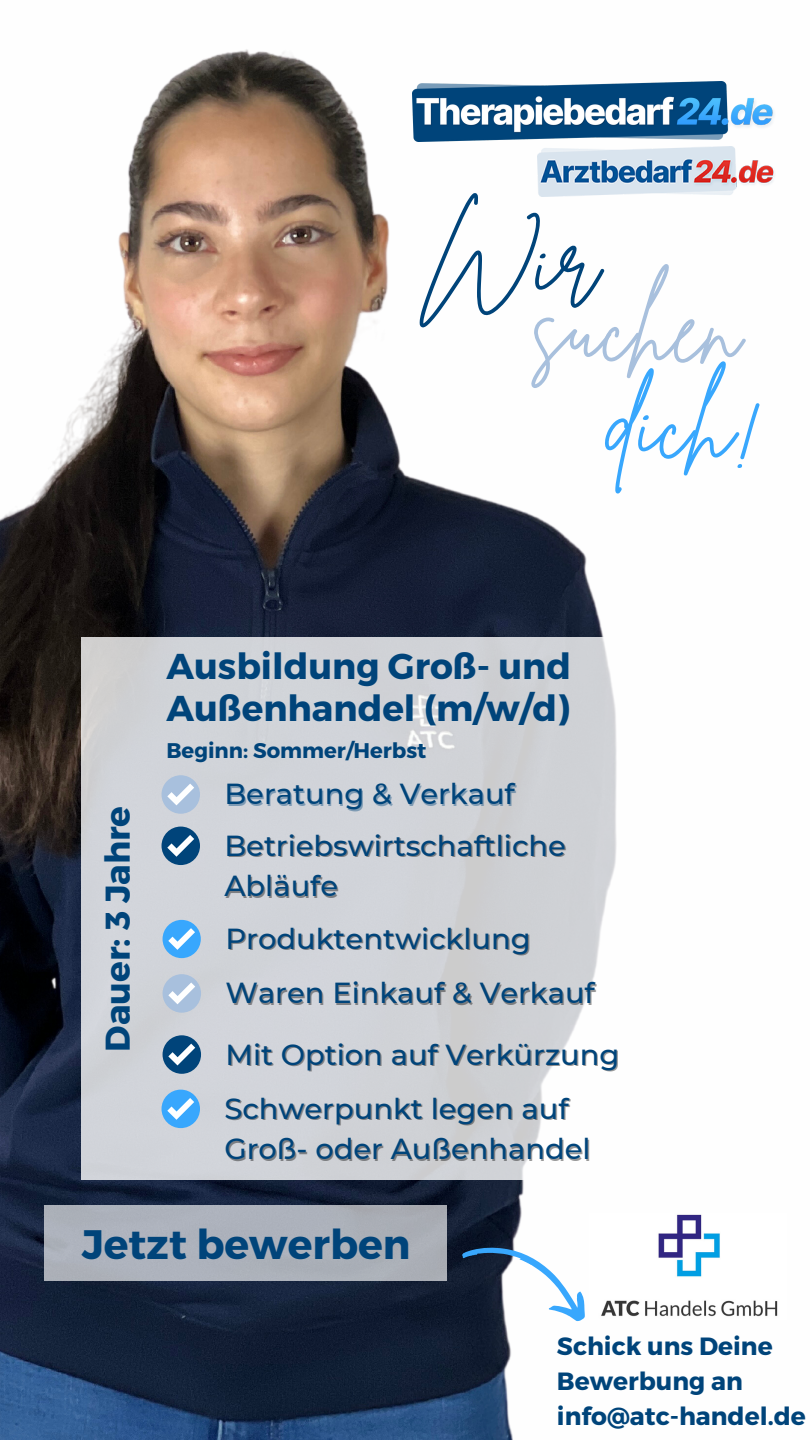
<style>
.page{position:relative;width:810px;height:1440px;background:#fff}
.page>*{position:absolute;margin:0;border:0;box-sizing:border-box;transform-origin:0 0}
.t1{font:97.5px "Brittany Signature";color:#a8c0dd}
.t2{font:97.5px "Brittany Signature";color:#38a7fd}
.t3{font:700 41.1px "Montserrat";color:#00447a}
.t4{font:700 35.9px/41.2px "Montserrat";color:#00447a}
.t5{font:700 34.3px "Montserrat";color:#00447a}
.t6{font:500 28.9px/40.5px "Montserrat";color:#00447a}
.t7{font:700 24.9px/34.9px "Montserrat";color:#00447a}
.t8{font:700 21.2px "Montserrat";color:#00447a}
</style>
<div class="page">
<img style="left:0;top:49px;width:604px;height:1391px">
<svg style="left:81px;top:637px;width:536px;height:542px;background:#d2d4d9"></svg>
<div style="left:163px;top:920px;width:38px;height:38px;background:#38a7fd;border-radius:50%"></div>
<svg style="left:168px;top:928px;width:27px;height:22px"></svg>
<div style="left:162px;top:827px;width:38px;height:38px;background:#00447a;border-radius:50%"></div>
<svg style="left:167px;top:835px;width:27px;height:22px"></svg>
<div style="left:162px;top:775px;width:38px;height:39px;background:#a8c0dd;border-radius:50%"></div>
<svg style="left:167px;top:784px;width:27px;height:21px"></svg>
<div style="left:163px;top:974px;width:38px;height:39px;background:#a8c0dd;border-radius:50%"></div>
<svg style="left:168px;top:983px;width:27px;height:21px"></svg>
<div style="left:163px;top:1035px;width:38px;height:39px;background:#00447a;border-radius:50%"></div>
<svg style="left:168px;top:1044px;width:27px;height:21px"></svg>
<img style="left:413px;top:81px;width:361px;height:61px">
<img style="left:589px;top:1214px;width:189px;height:106px">
<div style="left:44px;top:1205px;width:403px;height:76px;background:#acb1bb"></div>
<svg style="left:460px;top:1224px;width:138px;height:106px"></svg>
<img style="left:537px;top:146px;width:238px;height:49px">
<div style="left:162px;top:1090px;width:38px;height:38px;background:#38a7fd;border-radius:50%"></div>
<svg style="left:167px;top:1098px;width:27px;height:22px"></svg>
<svg style="left:419px;top:189px;width:187px;height:144px"></svg>
<h1 class="t1" style="left:536px;top:257px;width:210px;rotate:3deg">suchen</h1>
<h1 class="t2" style="left:612px;top:356px;width:156px;rotate:3deg">dich!</h1>
<p class="t4" style="left:166px;top:644px;width:406px">Ausbildung Groß- und<br>Außenhandel (m/w/d)</p>
<p class="t5" style="left:95px;top:1052px;width:247px;rotate:-90deg">Dauer: 3 Jahre</p>
<p class="t8" style="left:166px;top:737px;width:262px">Beginn: Sommer/Herbst</p>
<p class="t6" style="left:224px;top:774px;width:292px">Beratung &amp; Verkauf</p>
<p class="t6" style="left:224px;top:825px;width:343px">Betriebswirtschaftliche<br>Abläufe</p>
<p class="t6" style="left:225px;top:918px;width:307px">Produktentwicklung</p>
<p class="t6" style="left:225px;top:962px;width:395px;line-height:61.1px">Waren Einkauf &amp; Verkauf<br>Mit Option auf Verkürzung</p>
<p class="t6" style="left:224px;top:1088px;width:368px">Schwerpunkt legen auf<br>Groß- oder Außenhandel</p>
<h2 class="t3" style="left:82px;top:1218px;width:330px">Jetzt bewerben</h2>
<p class="t7" style="left:557px;top:1328px;width:250px">Schick uns Deine<br>Bewerbung an info@atc-handel.de</p>
</div>
